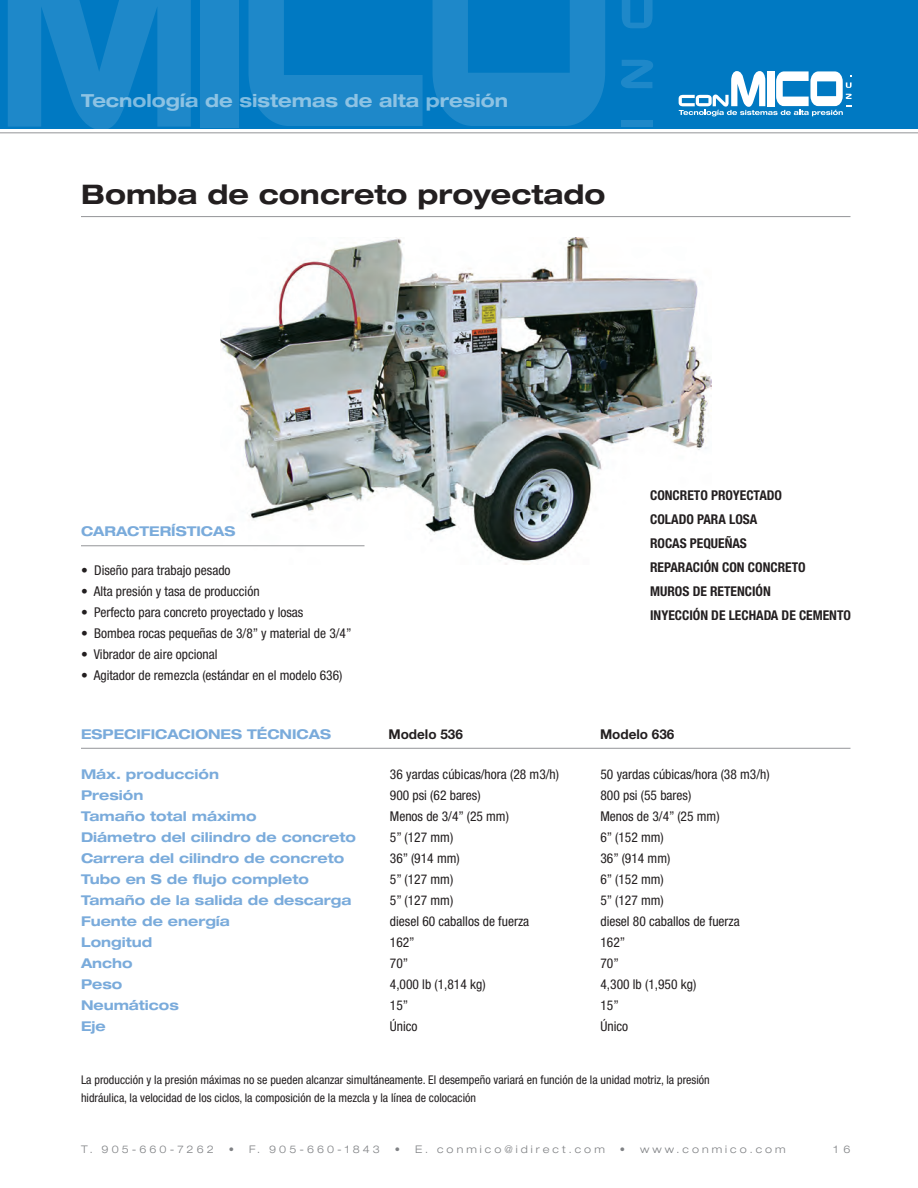
<style>
.page{position:relative;width:918px;height:1188px;background:#fff}
.page>*{position:absolute;margin:0;border:0;box-sizing:border-box;transform-origin:0 0}
.t1{font:700 expanded 27px "Helvetica Neue LT Std";color:#231f20}
.t2{font:700 expanded 18px "Helvetica Neue LT Std";color:#fff}
.t3{font:condensed 13.5px "Helvetica Neue LT Std";color:#231f20}
.t4{font:700 expanded 13.5px "Helvetica Neue LT Std";color:#7aabdb}
.t5{font:700 condensed 13.5px "Helvetica Neue LT Std";color:#231f20}
.t6{font:700 13.5px "Helvetica Neue LT Std";color:#231f20}
.t7{font:condensed 12px/18px "Helvetica Neue LT Std";color:#231f20}
.t8{font:300 expanded 10.5px "Helvetica Neue LT Std";letter-spacing:.29em;color:#808285}
</style>
<div class="page">
<hr style="left:81px;top:216px;width:769px;height:1px;background:#939598">
<hr style="left:81px;top:748px;width:769px;height:1px;background:#939598">
<img style="left:220px;top:237px;width:491px;height:327px">
<hr style="left:81px;top:545px;width:283px;height:1px;background:#939598">
<div style="left:0;top:0;width:918px;height:128px;background:#0079c2"></div>
<div style="left:200px;top:0;width:39px;height:128px;background:#1e88c9"></div>
<svg style="left:433px;top:0;width:172px;height:126px"></svg>
<svg style="left:248px;top:0;width:175px;height:126px"></svg>
<svg style="left:8px;top:0;width:183px;height:128px"></svg>
<svg style="left:622px;top:0;width:31px;height:28px"></svg>
<svg style="left:621px;top:60px;width:32px;height:28px"></svg>
<div style="left:621px;top:120px;width:31px;height:6px;background:#1e88c9"></div>
<hr style="left:0;top:132px;width:918px;height:1px;background:#939598">
<svg style="left:679px;top:71px;width:173px;height:45px"></svg>
<h2 class="t2" style="left:81px;top:89px;width:429px">Tecnología de sistemas de alta presión</h2>
<p class="t1" style="left:81px;top:177px;width:526px">Bomba de concreto proyectado</p>
<p class="t4" style="left:81px;top:523px;width:156px">CARACTERÍSTICAS</p>
<p class="t3" style="left:81px;top:563px;width:151px">• Diseño para trabajo pesado</p>
<p class="t3" style="left:81px;top:584px;width:180px">• Alta presión y tasa de producción</p>
<p class="t3" style="left:81px;top:605px;width:224px">• Perfecto para concreto proyectado y losas</p>
<p class="t3" style="left:81px;top:626px;width:272px">• Bombea rocas pequeñas de 3/8” y material de 3/4”</p>
<p class="t3" style="left:81px;top:647px;width:138px">• Vibrador de aire opcional</p>
<p class="t3" style="left:81px;top:668px;width:263px">• Agitador de remezcla (estándar en el modelo 636)</p>
<p class="t5" style="left:650px;top:487px;width:133px">CONCRETO PROYECTADO</p>
<p class="t5" style="left:650px;top:511px;width:109px">COLADO PARA LOSA</p>
<p class="t5" style="left:650px;top:535px;width:98px">ROCAS PEQUEÑAS</p>
<p class="t5" style="left:650px;top:559px;width:157px">REPARACIÓN CON CONCRETO</p>
<p class="t5" style="left:650px;top:583px;width:122px">MUROS DE RETENCIÓN</p>
<p class="t5" style="left:650px;top:607px;width:202px">INYECCIÓN DE LECHADA DE CEMENTO</p>
<p class="t4" style="left:81px;top:725px;width:252px">ESPECIFICACIONES TÉCNICAS</p>
<p class="t6" style="left:388px;top:725px;width:76px">Modelo 536</p>
<p class="t6" style="left:600px;top:725px;width:76px">Modelo 636</p>
<p class="t4" style="left:81px;top:766px;width:140px">Máx. producción</p>
<p class="t4" style="left:81px;top:787px;width:64px">Presión</p>
<p class="t4" style="left:81px;top:808px;width:177px">Tamaño total máximo</p>
<p class="t4" style="left:81px;top:829px;width:276px">Diámetro del cilindro de concreto</p>
<p class="t4" style="left:81px;top:850px;width:265px">Carrera del cilindro de concreto</p>
<p class="t4" style="left:81px;top:871px;width:229px">Tubo en S de flujo completo</p>
<p class="t4" style="left:81px;top:892px;width:272px">Tamaño de la salida de descarga</p>
<p class="t4" style="left:81px;top:913px;width:150px">Fuente de energía</p>
<p class="t4" style="left:81px;top:934px;width:73px">Longitud</p>
<p class="t4" style="left:81px;top:955px;width:53px">Ancho</p>
<p class="t4" style="left:81px;top:976px;width:43px">Peso</p>
<p class="t4" style="left:81px;top:997px;width:99px">Neumáticos</p>
<p class="t4" style="left:81px;top:1018px;width:26px">Eje</p>
<p class="t3" style="left:390px;top:767px;width:171px">36 yardas cúbicas/hora (28 m3/h)</p>
<p class="t3" style="left:390px;top:788px;width:92px">900 psi (62 bares)</p>
<p class="t3" style="left:390px;top:809px;width:121px">Menos de 3/4” (25 mm)</p>
<p class="t3" style="left:390px;top:830px;width:65px">5” (127 mm)</p>
<p class="t3" style="left:390px;top:851px;width:71px">36” (914 mm)</p>
<p class="t3" style="left:390px;top:872px;width:65px">5” (127 mm)</p>
<p class="t3" style="left:390px;top:893px;width:65px">5” (127 mm)</p>
<p class="t3" style="left:390px;top:914px;width:141px">diesel 60 caballos de fuerza</p>
<p class="t3" style="left:390px;top:935px;width:26px">162”</p>
<p class="t3" style="left:390px;top:956px;width:20px">70”</p>
<p class="t3" style="left:390px;top:977px;width:97px">4,000 lb (1,814 kg)</p>
<p class="t3" style="left:390px;top:998px;width:20px">15”</p>
<p class="t3" style="left:390px;top:1019px;width:29px">Único</p>
<p class="t3" style="left:600px;top:767px;width:171px">50 yardas cúbicas/hora (38 m3/h)</p>
<p class="t3" style="left:600px;top:788px;width:92px">800 psi (55 bares)</p>
<p class="t3" style="left:600px;top:809px;width:121px">Menos de 3/4” (25 mm)</p>
<p class="t3" style="left:600px;top:830px;width:65px">6” (152 mm)</p>
<p class="t3" style="left:600px;top:851px;width:71px">36” (914 mm)</p>
<p class="t3" style="left:600px;top:872px;width:65px">6” (152 mm)</p>
<p class="t3" style="left:600px;top:893px;width:65px">5” (127 mm)</p>
<p class="t3" style="left:600px;top:914px;width:141px">diesel 80 caballos de fuerza</p>
<p class="t3" style="left:600px;top:935px;width:26px">162”</p>
<p class="t3" style="left:600px;top:956px;width:20px">70”</p>
<p class="t3" style="left:600px;top:977px;width:97px">4,300 lb (1,950 kg)</p>
<p class="t3" style="left:600px;top:998px;width:20px">15”</p>
<p class="t3" style="left:600px;top:1019px;width:29px">Único</p>
<p class="t7" style="left:81px;top:1071px;width:630px">La producción y la presión máximas no se pueden alcanzar simultáneamente. El desempeño variará en función de la unidad motriz, la presión hidráulica, la velocidad de los ciclos, la composición de la mezcla y la línea de colocación</p>
<p class="t8" style="left:81px;top:1143px;width:134px">T. 905-660-7262</p>
<p class="t8" style="left:229px;top:1143px;width:153px">• F. 905-660-1843</p>
<p class="t8" style="left:395px;top:1143px;width:212px">• E. conmico@idirect.com</p>
<p class="t8" style="left:620px;top:1143px;width:167px">• www.conmico.com</p>
<p class="t8" style="left:834px;top:1143px;width:18px">1 6</p>
</div>
